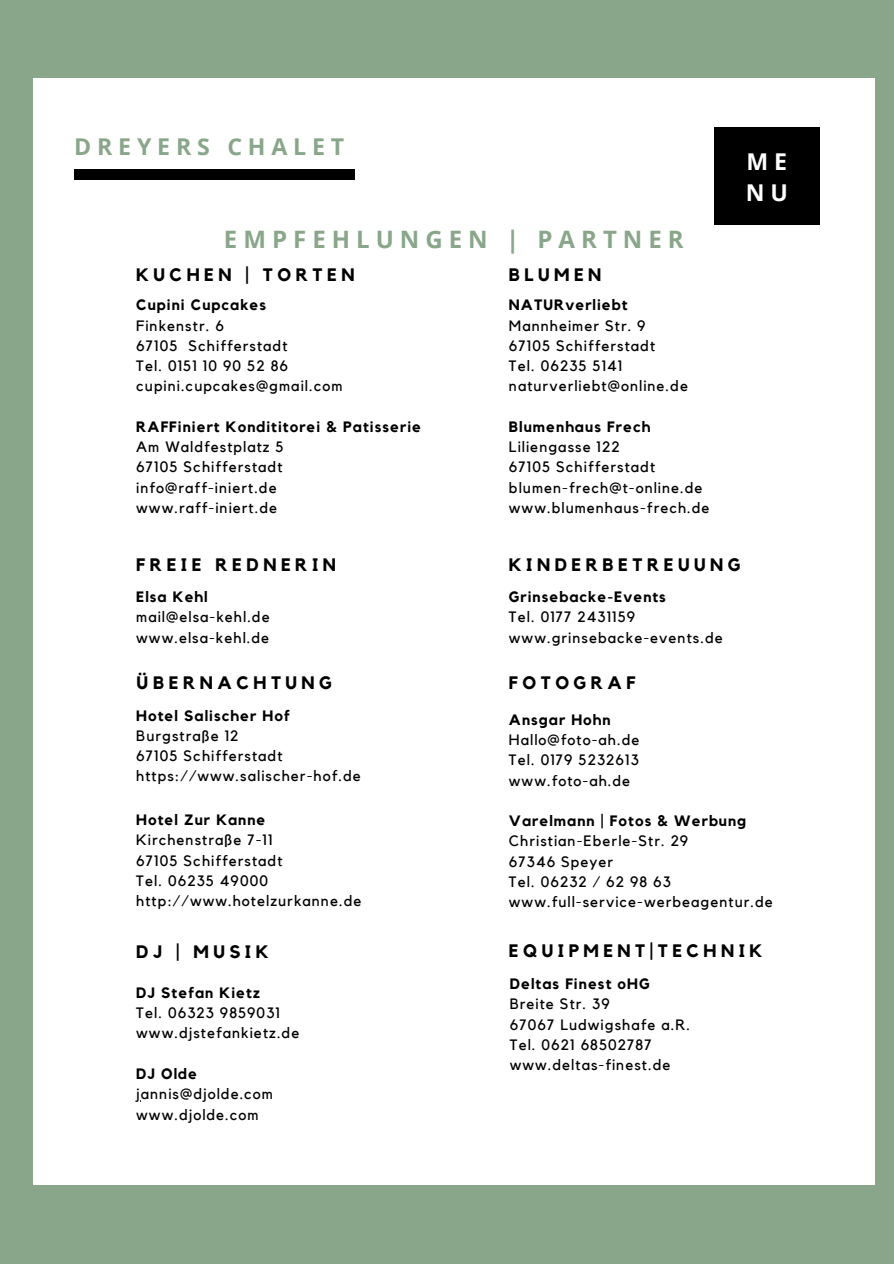
<style>
.page{position:relative;width:894px;height:1264px;background:#fff}
.page>*{position:absolute;margin:0;border:0;box-sizing:border-box;transform-origin:0 0}
.t1{font:700 24px "Open Sans";letter-spacing:.25em;color:#89a68a}
.t2{font:700 23.1px "Open Sans";letter-spacing:.25em;color:#89a68a}
.t3{font:700 23.1px/31.8px "Open Sans";color:#fff}
.t4{font:700 18px "Kollektif";letter-spacing:.25em;color:#000}
.t5{font:15px/20.2px "Kollektif";letter-spacing:.07em;color:#000}
.t6{font:700 15px "Kollektif";letter-spacing:.07em;color:#000}
</style>
<div class="page">
<div style="left:0;top:0;width:893px;height:1263px;background:#89a68a"></div>
<div style="left:34px;top:79px;width:840px;height:1105px;background:#fff"></div>
<div style="left:713px;top:127px;width:106px;height:98px;background:#000"></div>
<div style="left:74px;top:170px;width:280px;height:10px;background:#000"></div>
<p class="t2" style="left:74px;top:130px;width:271px">DREYERS CHALET</p>
<p class="t1" style="left:224px;top:222px;width:461px">EMPFEHLUNGEN | PARTNER</p>
<h1 class="t4" style="left:136px;top:266px;width:220px">KUCHEN | TORTEN</h1>
<h1 class="t4" style="left:509px;top:266px;width:94px">BLUMEN</h1>
<h2 class="t6" style="left:509px;top:298px;width:120px">NATURverliebt</h2>
<h2 class="t5" style="left:509px;top:316px;width:138px">Mannheimer Str. 9</h2>
<p class="t5" style="left:509px;top:336px;width:148px">67105 Schifferstadt</p>
<p class="t5" style="left:509px;top:356px;width:115px">Tel. 06235 5141</p>
<p class="t5" style="left:509px;top:376px;width:180px">naturverliebt@online.de</p>
<p class="t6" style="left:509px;top:420px;width:143px">Blumenhaus Frech</p>
<p class="t5" style="left:509px;top:437px;width:112px">Liliengasse 122</p>
<p class="t5" style="left:509px;top:457px;width:148px">67105 Schifferstadt</p>
<p class="t5" style="left:509px;top:478px;width:195px">blumen-frech@t-online.de</p>
<p class="t5" style="left:509px;top:498px;width:202px">www.blumenhaus-frech.de</p>
<h2 class="t6" style="left:136px;top:298px;width:131px">Cupini Cupcakes</h2>
<p class="t5" style="left:136px;top:316px;width:89px">Finkenstr. 6</p>
<p class="t5" style="left:136px;top:336px;width:153px">67105 Schifferstadt</p>
<p class="t5" style="left:136px;top:356px;width:208px">Tel. 0151 10 90 52 86 cupini.cupcakes@gmail.com</p>
<p class="t6" style="left:136px;top:420px;width:286px">RAFFiniert Kondititorei &amp; Patisserie</p>
<p class="t5" style="left:136px;top:437px;width:149px">Am Waldfestplatz 5</p>
<p class="t5" style="left:136px;top:457px;width:148px">67105 Schifferstadt</p>
<p class="t5" style="left:136px;top:478px;width:142px">info@raff-iniert.de</p>
<p class="t5" style="left:136px;top:498px;width:142px">www.raff-iniert.de</p>
<h1 class="t3" style="left:745px;top:145px;width:44px">M E<br>N U</h1>
<p class="t4" style="left:136px;top:556px;width:201px">FREIE REDNERIN</p>
<p class="t6" style="left:136px;top:590px;width:73px">Elsa Kehl</p>
<p class="t5" style="left:136px;top:607px;width:135px">mail@elsa-kehl.de</p>
<p class="t5" style="left:136px;top:628px;width:134px">www.elsa-kehl.de</p>
<p class="t4" style="left:509px;top:556px;width:233px">KINDERBETREUUNG</p>
<p class="t6" style="left:509px;top:590px;width:158px">Grinsebacke-Events</p>
<p class="t5" style="left:509px;top:607px;width:128px">Tel. 0177 2431159</p>
<p class="t5" style="left:509px;top:628px;width:215px">www.grinsebacke-events.de</p>
<p class="t4" style="left:136px;top:674px;width:197px">ÜBERNACHTUNG</p>
<p class="t6" style="left:136px;top:708px;width:155px">Hotel Salischer Hof</p>
<p class="t5" style="left:136px;top:726px;width:104px">Burgstraße 12</p>
<p class="t5" style="left:136px;top:746px;width:148px">67105 Schifferstadt</p>
<p class="t5" style="left:136px;top:766px;width:226px">https://www.salischer-hof.de</p>
<p class="t6" style="left:136px;top:813px;width:131px">Hotel Zur Kanne</p>
<h2 class="t5" style="left:136px;top:830px;width:138px">Kirchenstraße 7-11</h2>
<p class="t5" style="left:136px;top:851px;width:148px">67105 Schifferstadt</p>
<p class="t5" style="left:136px;top:871px;width:133px">Tel. 06235 49000</p>
<p class="t5" style="left:136px;top:891px;width:226px">http://www.hotelzurkanne.de</p>
<p class="t4" style="left:136px;top:943px;width:134px">DJ | MUSIK</p>
<p class="t6" style="left:136px;top:985px;width:126px">DJ Stefan Kietz</p>
<p class="t5" style="left:136px;top:1003px;width:145px">Tel. 06323 9859031</p>
<p class="t5" style="left:136px;top:1023px;width:164px">www.djstefankietz.de</p>
<p class="t6" style="left:136px;top:1066px;width:62px">DJ Olde</p>
<p class="t5" style="left:136px;top:1084px;width:138px">jannis@djolde.com</p>
<h2 class="t5" style="left:136px;top:1104px;width:124px">www.djolde.com</h2>
<p class="t4" style="left:509px;top:674px;width:128px">FOTOGRAF</p>
<p class="t6" style="left:509px;top:712px;width:103px">Ansgar Hohn</p>
<h2 class="t5" style="left:509px;top:730px;width:132px">Hallo@foto-ah.de</h2>
<p class="t5" style="left:509px;top:750px;width:131px">Tel. 0179 5232613</p>
<p class="t5" style="left:509px;top:770px;width:123px">www.foto-ah.de</p>
<p class="t6" style="left:509px;top:814px;width:239px">Varelmann | Fotos &amp; Werbung</p>
<p class="t5" style="left:509px;top:831px;width:181px">Christian-Eberle-Str. 29</p>
<p class="t5" style="left:509px;top:851px;width:106px">67346 Speyer</p>
<p class="t5" style="left:509px;top:872px;width:163px">Tel. 06232 / 62 98 63</p>
<h2 class="t5" style="left:509px;top:892px;width:265px">www.full-service-werbeagentur.de</h2>
<p class="t4" style="left:509px;top:942px;width:255px">EQUIPMENT|TECHNIK</p>
<p class="t6" style="left:509px;top:976px;width:141px">Deltas Finest oHG</p>
<p class="t5" style="left:509px;top:994px;width:101px">Breite Str. 39</p>
<p class="t5" style="left:509px;top:1014px;width:181px">67067 Ludwigshafe a.R.</p>
<p class="t5" style="left:509px;top:1035px;width:143px">Tel. 0621 68502787</p>
<h2 class="t5" style="left:509px;top:1055px;width:162px">www.deltas-finest.de</h2>
</div>
